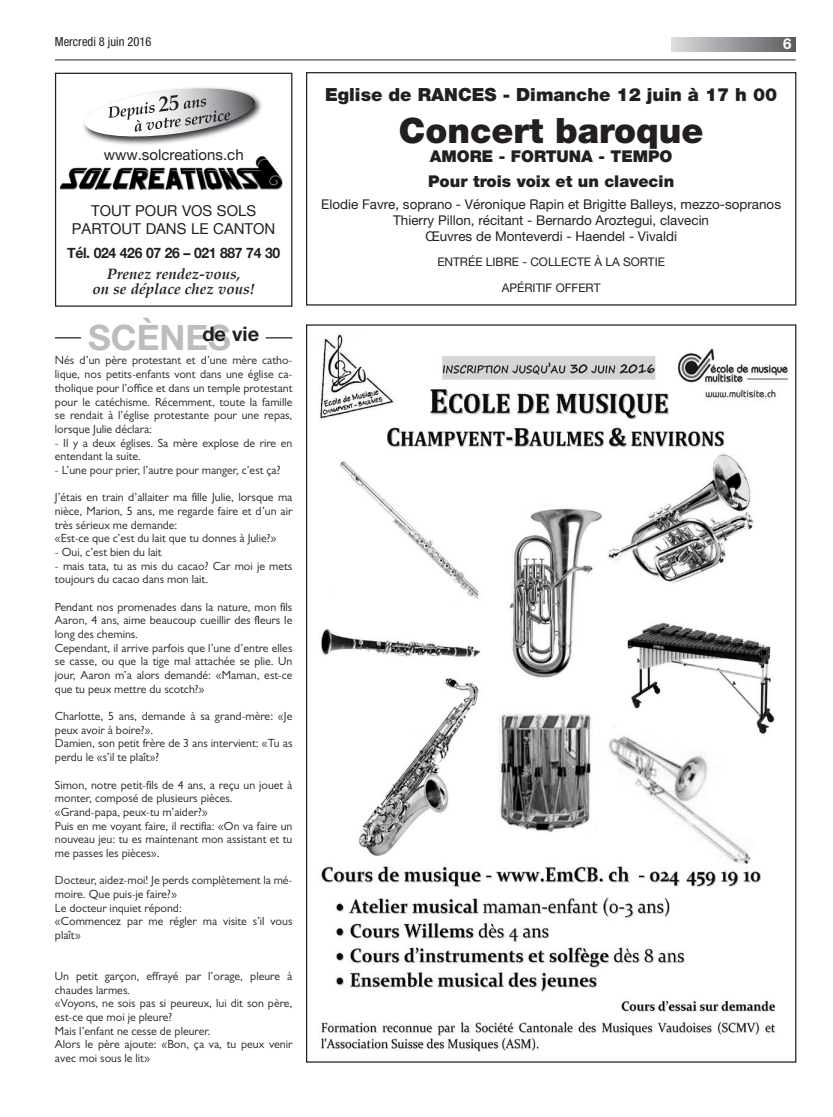
<style>
.page{position:relative;width:833px;height:1117px;background:#fff}
.page>*{position:absolute;margin:0;border:0;box-sizing:border-box;transform-origin:0 0}
.t1{font:900 35px "Helvetica Neue LT Pro";color:#231f20}
.t2{font:700 35px "Helvetica Neue LT Pro";color:#bcbdc0}
.t3{font:900 18.12px "Helvetica Neue LT Pro";color:#231f20}
.t4{font:900 16.25px/24.9px "Helvetica Neue LT Pro";color:#231f20}
.t5{font:15px/18px "Helvetica Neue";color:#231f20;text-align:center}
.t6{font:italic 700 15px/15.6px "Palatino";color:#231f20;text-align:center}
.t7{font:700 15px "Helvetica Neue LT Pro";color:#fff}
.t8{font:700 14.38px "Helvetica Neue";letter-spacing:-.025em;color:#231f20}
.t9{font:13.5px/16.1px "Helvetica Neue LT Pro";color:#231f20;text-align:center}
.t10{font:condensed 12.5px "Helvetica Neue LT Pro";color:#231f20}
.t11{font:11.88px/13.6px "Gill Sans MT Pro";color:#231f20}
.t12{font:11.88px/25.5px "Helvetica Neue LT Pro";color:#231f20;text-align:center}
</style>
<div class="page">
<svg style="left:671px;top:37px;width:124px;height:14px;background:#9a9c9f"></svg>
<hr style="left:55px;top:60px;width:740px;height:1px;background:#231f20">
<div style="left:306px;top:72px;width:490px;height:233px;border:1px solid #231f20"></div>
<img style="left:319px;top:334px;width:470px;height:718px">
<img style="left:61px;top:156px;width:222px;height:34px">
<div style="left:55px;top:73px;width:237px;height:233px;border:1px solid #231f20"></div>
<img style="left:98px;top:87px;width:164px;height:58px">
<img style="left:83px;top:88px;width:173px;height:52px">
<svg style="left:108px;top:95px;width:122px;height:37px"></svg>
<svg style="left:55px;top:337px;width:26px;height:1px"></svg>
<svg style="left:266px;top:337px;width:26px;height:1px"></svg>
<p class="t10" style="left:55px;top:34px;width:98px">Mercredi 8 juin 2016</p>
<p class="t7" style="left:783px;top:35px;width:10px">6</p>
<h2 class="t3" style="left:325px;top:83px;width:454px">Eglise de RANCES - Dimanche 12 juin à 17 h 00</h2>
<h1 class="t1" style="left:399px;top:109px;width:306px">Concert baroque</h1>
<h3 class="t4" style="left:428px;top:144px;width:247px">AMORE - FORTUNA - TEMPO<br>Pour trois voix et un clavecin</h3>
<p class="t9" style="left:321px;top:195px;width:461px">Elodie Favre, soprano - Véronique Rapin et Brigitte Balleys, mezzo-sopranos<br>Thierry Pillon, récitant - Bernardo Aroztegui, clavecin<br>Œuvres de Monteverdi - Haendel - Vivaldi</p>
<p class="t12" style="left:437px;top:249px;width:229px">ENTRÉE LIBRE - COLLECTE À LA SORTIE<br>APÉRITIF OFFERT</p>
<p class="t5" style="left:104px;top:147px;width:141px">www.solcreations.ch</p>
<p class="t5" style="left:72px;top:203px;width:205px">TOUT POUR VOS SOLS<br>PARTOUT DANS LE CANTON</p>
<p class="t8" style="left:67px;top:241px;width:214px">Tél. 024 426 07 26 – 021 887 74 30</p>
<p class="t6" style="left:92px;top:265px;width:164px">Prenez rendez-vous,<br>on se déplace chez vous!</p>
<h1 class="t2" style="left:88px;top:316px;width:173px">SCÈNES<sup>de</sup> <sup>vie</sup></h1>
<p class="t11" style="left:55px;top:353px;width:239px;text-align:justify">Nés d’un père protestant et d’une mère catho&shy;lique, nos petits-enfants vont dans une église ca&shy;tholique pour l’office et dans un temple protestant pour le catéchisme. Récemment, toute la famille se rendait à l’église protestante pour une repas, lorsque Julie déclara:</p>
<p class="t11" style="left:55px;top:435px;width:239px">- Il y a deux églises. Sa mère explose de rire en entendant la suite.</p>
<p class="t11" style="left:55px;top:463px;width:227px">- L’une pour prier, l’autre pour manger, c’est ça?</p>
<p class="t11" style="left:55px;top:490px;width:239px">J’étais en train d’allaiter ma fille Julie, lorsque ma nièce, Marion, 5 ans, me regarde faire et d’un air très sérieux me demande:<br>«Est-ce que c’est du lait que tu donnes à Julie?»</p>
<p class="t11" style="left:55px;top:545px;width:108px">- Oui, c’est bien du lait</p>
<p class="t11" style="left:55px;top:558px;width:239px">- mais tata, tu as mis du cacao? Car moi je mets toujours du cacao dans mon lait.</p>
<p class="t11" style="left:55px;top:599px;width:239px">Pendant nos promenades dans la nature, mon fils Aaron, 4 ans, aime beaucoup cueillir des fleurs le long des chemins.<br>Cependant, il arrive parfois que l’une d’entre elles se casse, ou que la tige mal attachée se plie. Un jour, Aaron m’a alors demandé: «Maman, est-ce que tu peux mettre du scotch?»</p>
<p class="t11" style="left:55px;top:709px;width:239px">Charlotte, 5 ans, demande à sa grand-mère: «Je peux avoir à boire?».<br>Damien, son petit frère de 3 ans intervient: «Tu as perdu le «s’il te plaît»?</p>
<p class="t11" style="left:55px;top:777px;width:239px">Simon, notre petit-fils de 4 ans, a reçu un jouet à monter, composé de plusieurs pièces. «Grand-papa, peux-tu m’aider?»<br>Puis en me voyant faire, il rectifia: «On va faire un nouveau jeu: tu es maintenant mon assistant et tu me passes les pièces».</p>
<p class="t11" style="left:55px;top:873px;width:239px">Docteur, aidez-moi! Je perds complètement la mé&shy;moire. Que puis-je faire?»<br>Le docteur inquiet répond:<br>«Commencez par me régler ma visite s’il vous plaît»</p>
<p class="t11" style="left:55px;top:968px;width:239px">Un petit garçon, effrayé par l’orage, pleure à chaudes larmes.<br>«Voyons, ne sois pas si peureux, lui dit son père, est-ce que moi je pleure?<br>Mais l’enfant ne cesse de pleurer.<br>Alors le père ajoute: «Bon, ça va, tu peux venir avec moi sous le lit»</p>
</div>
